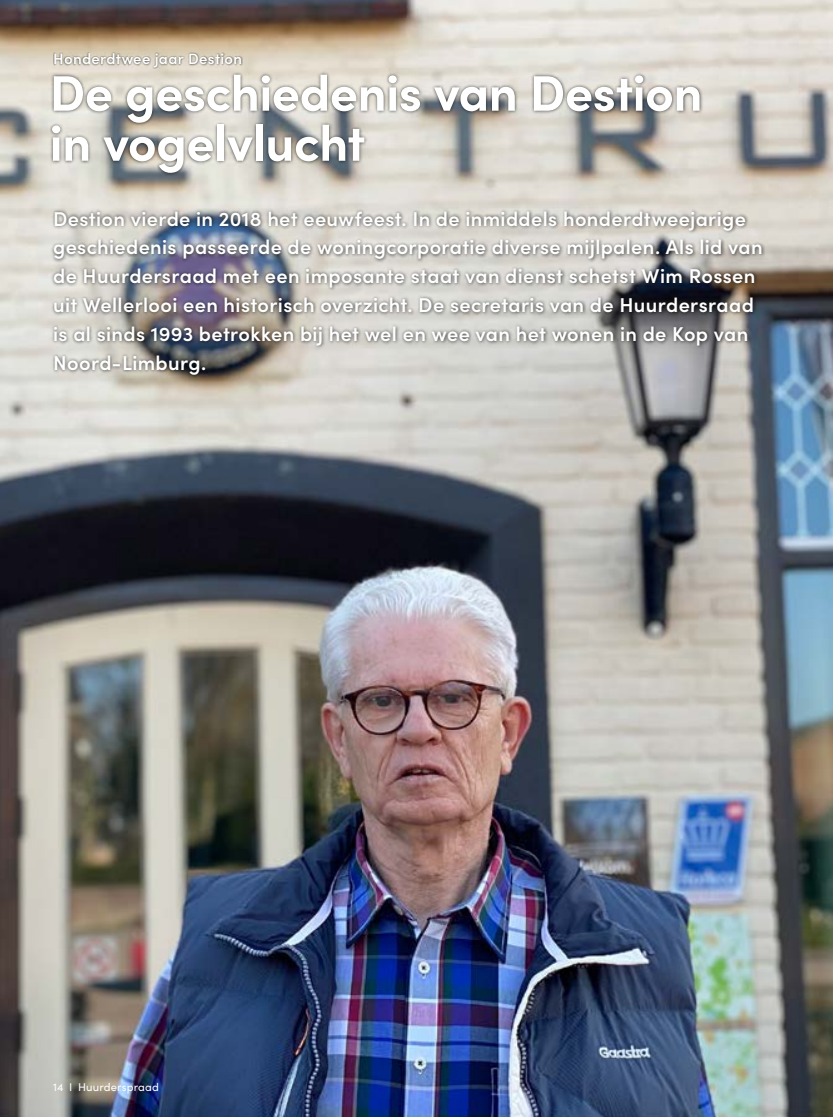
<style>
.page{position:relative;width:833px;height:1117px;background:#fff}
.page>*{position:absolute;margin:0;border:0;box-sizing:border-box;transform-origin:0 0}
.t1{font:700 50px/50px "Sofia Pro";letter-spacing:-.01em;color:#fff}
.t2{font:600 20px/28.8px "Sofia Pro";letter-spacing:.015em;color:#fff}
.t3{font:600 15px "Sofia Pro";letter-spacing:.02em;color:#fff}
.t4{font:11.25px "Sofia Pro";letter-spacing:.01em;color:#fff}
</style>
<div class="page">
<img style="left:0;top:0;width:833px;height:1116px">
<div style="left:48px;top:71px;width:655px;height:105px;background:#000;opacity:.7"></div>
<div style="left:53px;top:52px;width:190px;height:17px;background:#000;opacity:.7"></div>
<div style="left:50px;top:208px;width:715px;height:170px;background:#000;opacity:.7"></div>
<p class="t3" style="left:53px;top:47px;width:190px">Honderdtwee jaar Destion</p>
<h1 class="t1" style="left:50px;top:64px;width:654px">De geschiedenis van Destion in vogelvlucht</h1>
<p class="t2" style="left:53px;top:203px;width:711px">Destion vierde in 2018 het eeuwfeest. In de inmiddels honderdtweejarige geschiedenis passeerde de woningcorporatie diverse mijlpalen. Als lid van de Huurdersraad met een imposante staat van dienst schetst Wim Rossen uit Wellerlooi een historisch overzicht. De secretaris van de Huurdersraad is al sinds 1993 betrokken bij het wel en wee van het wonen in de Kop van Noord-Limburg.</p>
<p class="t4" style="left:53px;top:1078px;width:107px">14 I Huurderspraad</p>
</div>
